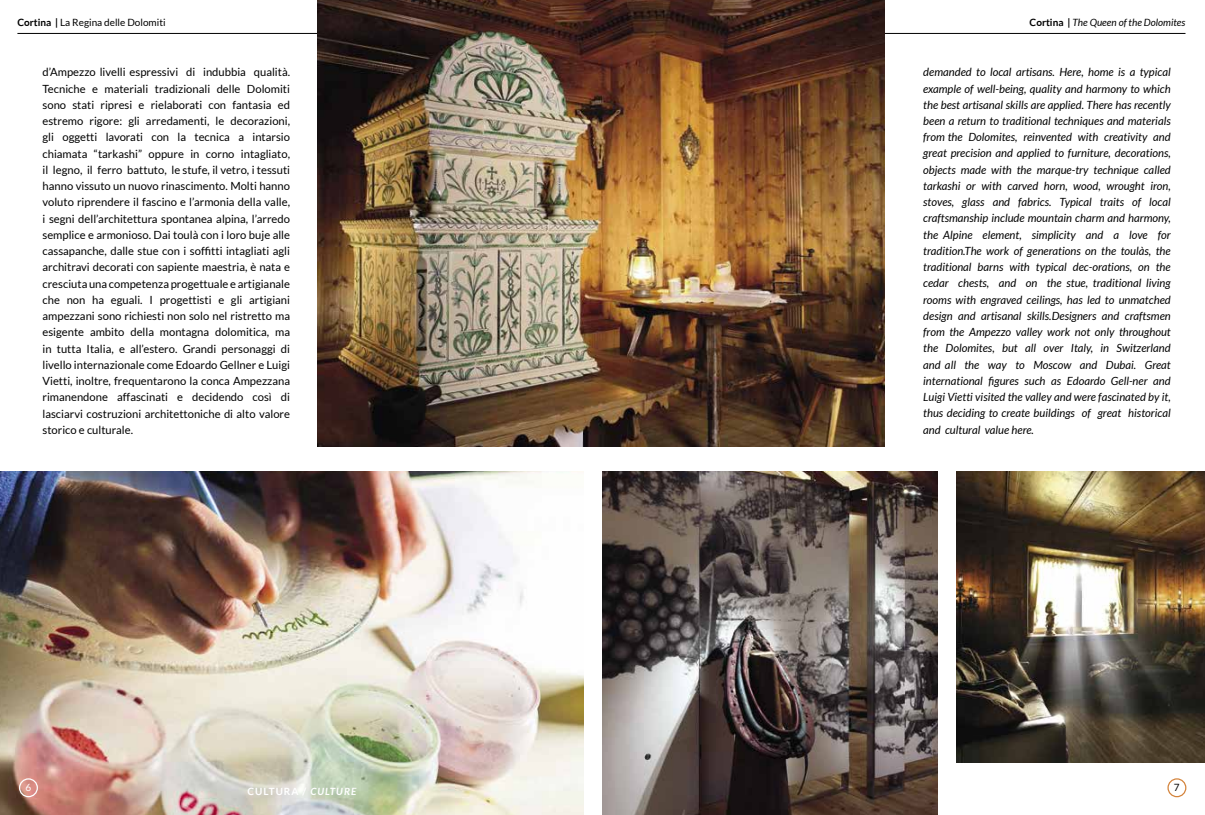
<style>
.page{position:relative;width:1205px;height:815px;background:#fff}
.page>*{position:absolute;margin:0;border:0;box-sizing:border-box;transform-origin:0 0}
.t1{font:italic 11.25px/16.2px "Lato";color:#000;text-align:justify}
.t2{font:11.25px/16.2px "Lato";color:#000;text-align:justify}
.t3{font:10px "Lato";color:#000}
.t4{font:italic 10px "Lato";color:#000}
.t5{font:700 10px "Lato";letter-spacing:.1em;color:#fff}
.t6{font:10px "Lato";color:#fff}
.s1{font-weight:700}
.s2{font-weight:700;font-style:normal}
.s3{font-style:italic}
</style>
<div class="page">
<img style="left:0;top:471px;width:583px;height:344px">
<div style="left:19px;top:778px;width:19px;height:19px;border:1px solid #fff;border-radius:50%"></div>
<div style="left:1167px;top:778px;width:19px;height:19px;border:1px solid #d4843c;border-radius:50%"></div>
<hr style="left:17px;top:33px;width:566px;height:1px;background:#000">
<hr style="left:620px;top:33px;width:565px;height:1px;background:#000">
<img style="left:318px;top:0;width:567px;height:446px">
<img style="left:602px;top:471px;width:335px;height:344px">
<img style="left:957px;top:471px;width:248px;height:291px">
<p class="t3" style="left:17px;top:17px;width:150px"><span class="s1">Cortina |</span> La Regina delle Dolomiti</p>
<p class="t4" style="left:1029px;top:17px;width:157px"><span class="s2">Cortina |</span> The Queen of the Dolomites</p>
<p class="t2" style="left:43px;top:64px;width:249px">d’Ampezzo livelli espressivi di indubbia qualità.<br>Tecniche e materiali tradizionali delle Dolomiti sono stati ripresi e rielaborati con fantasia ed estremo rigore: gli arredamenti, le decorazioni, gli oggetti lavorati con la tecnica a intarsio chiamata “tarkashi” oppure in corno intagliato, il legno, il ferro battuto, le stufe, il vetro, i tessuti hanno vissuto un nuovo rinascimento. Molti hanno voluto riprendere il fascino e l’armonia della valle, i segni dell’architettura spontanea alpina, l’arredo semplice e armonioso. Dai toulà con i loro buje alle cassapanche, dalle stue con i soffitti intagliati agli architravi decorati con sapiente maestria, è nata e cresciuta una competenza progettuale e artigianale che non ha eguali. I progettisti e gli artigiani ampezzani sono richiesti non solo nel ristretto ma esigente ambito della montagna dolomitica, ma in tutta Italia, e all’estero. Grandi personaggi di livello internazionale come Edoardo Gellner e Luigi Vietti, inoltre, frequentarono la conca Ampezzana rimanendone affascinati e decidendo così di lasciarvi costruzioni architettoniche di alto valore storico e culturale.</p>
<p class="t1" style="left:923px;top:64px;width:249px">demanded to local artisans. Here, home is a typical example of well-being, quality and harmony to which the best artisanal skills are applied. There has recently been a return to traditional techniques and materials from the Dolomites, reinvented with creativity and great precision and applied to furniture, decorations, objects made with the marque-try technique called tarkashi or with carved horn, wood, wrought iron, stoves, glass and fabrics. Typical traits of local craftsmanship include mountain charm and harmony, the Alpine element, simplicity and a love for tradition.The work of generations on the toulàs, the traditional barns with typical dec-orations, on the cedar chests, and on the stue, traditional living rooms with engraved ceilings, has led to unmatched design and artisanal skills.Designers and craftsmen from the Ampezzo valley work not only throughout the Dolomites, but all over Italy, in Switzerland and all the way to Moscow and Dubai. Great international figures such as Edoardo Gell-ner and Luigi Vietti visited the valley and were fascinated by it, thus deciding to create buildings of great historical and cultural value here.</p>
<p class="t6" style="left:25px;top:782px;width:7px">6</p>
<p class="t5" style="left:247px;top:786px;width:110px">CULTURA / <span class="s3">CULTURE</span></p>
<p class="t3" style="left:1174px;top:782px;width:7px">7</p>
</div>
